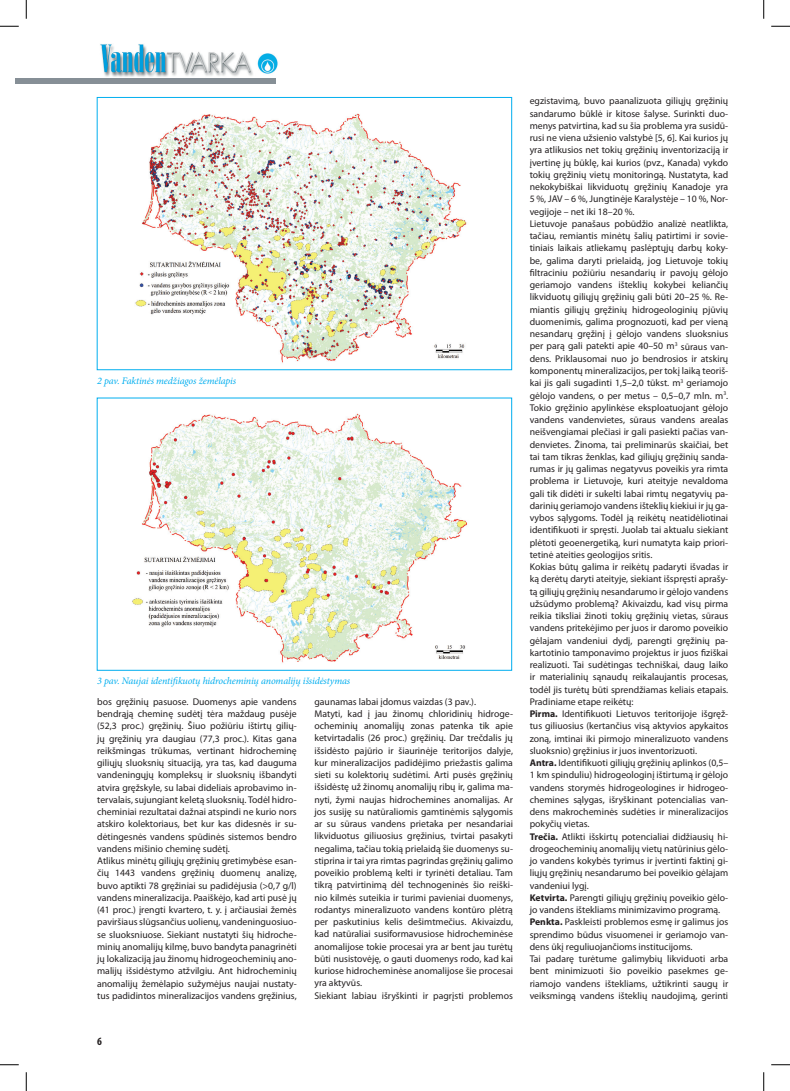
<style>
.page{position:relative;width:790px;height:1091px;background:#fff}
.page>*{position:absolute;margin:0;border:0;box-sizing:border-box;transform-origin:0 0}
.t1{font:700 condensed 11.25px "Myriad Pro";color:#231f20}
.t2{font:italic 10px "Minion Pro";letter-spacing:-.015em;color:#00aeef}
.t3{font:9.75px/12.2px "Myriad Pro";color:#231f20}
.s1{font-weight:700}
</style>
<div class="page">
<img style="left:100px;top:44px;width:178px;height:33px">
<div style="left:16px;top:78px;width:260px;height:6px;background:#868f96"></div>
<img style="left:135px;top:113px;width:332px;height:250px">
<img style="left:132px;top:413px;width:335px;height:250px">
<div style="left:97px;top:97px;width:415px;height:273px;border:1px solid #00aeef"></div>
<div style="left:97px;top:397px;width:415px;height:274px;border:1px solid #00aeef"></div>
<svg style="left:0;top:25px;width:19px;height:2px"></svg>
<svg style="left:771px;top:25px;width:19px;height:2px"></svg>
<svg style="left:0;top:1064px;width:19px;height:1px"></svg>
<svg style="left:771px;top:1064px;width:19px;height:1px"></svg>
<svg style="left:25px;top:0;width:2px;height:19px"></svg>
<svg style="left:25px;top:1072px;width:2px;height:19px"></svg>
<svg style="left:763px;top:0;width:1px;height:19px"></svg>
<svg style="left:763px;top:1072px;width:1px;height:19px"></svg>
<p class="t2" style="left:97px;top:374px;width:141px">2 pav. Faktinės medžiagos žemėlapis</p>
<p class="t2" style="left:97px;top:674px;width:255px">3 pav. Naujai identifikuotų hidrocheminių anomalijų išsidėstymas</p>
<p class="t3" style="left:97px;top:695px;width:201px">bos gręžinių pasuose. Duomenys apie vandens bendrąją cheminę sudėtį tėra maždaug pusėje (52,3 proc.) gręžinių. Šiuo požiūriu ištirtų gilių&shy;jų gręžinių yra daugiau (77,3 proc.). Kitas gana reikšmingas trūkumas, vertinant hidrocheminę giliųjų sluoksnių situaciją, yra tas, kad dauguma vandeningųjų kompleksų ir sluoksnių išbandyti atvira gręžskyle, su labai dideliais aprobavimo in&shy;tervalais, sujungiant keletą sluoksnių. Todėl hidro&shy;cheminiai rezultatai dažnai atspindi ne kurio nors atskiro kolektoriaus, bet kur kas didesnės ir su&shy;dėtingesnės vandens spūdinės sistemos bendro vandens mišinio cheminę sudėtį.<br>Atlikus minėtų giliųjų gręžinių gretimybėse esan&shy;čių 1443 vandens gręžinių duomenų analizę, buvo aptikti 78 gręžiniai su padidėjusia (&gt;0,7 g/l) vandens mineralizacija. Paaiškėjo, kad arti pusė jų (41 proc.) įrengti kvartero, t. y. į arčiausiai žemės paviršiaus slūgsančius uolienų, vandeninguosiuo&shy;se sluoksniuose. Siekiant nustatyti šių hidroche&shy;minių anomalijų kilmę, buvo bandyta panagrinėti jų lokalizaciją jau žinomų hidrogeocheminių ano&shy;malijų išsidėstymo atžvilgiu. Ant hidrocheminių anomalijų žemėlapio sužymėjus naujai nustaty&shy;tus padidintos mineralizacijos vandens gręžinius,</p>
<p class="t3" style="left:314px;top:695px;width:200px">gaunamas labai įdomus vaizdas (3 pav.).<br>Matyti, kad į jau žinomų chloridinių hidroge&shy;ocheminių anomalijų zonas patenka tik apie ketvirtadalis (26 proc.) gręžinių. Dar trečdalis jų išsidėsto pajūrio ir šiaurinėje teritorijos dalyje, kur mineralizacijos padidėjimo priežastis galima sieti su kolektorių sudėtimi. Arti pusės gręžinių išsidėstę už žinomų anomalijų ribų ir, galima ma&shy;nyti, žymi naujas hidrochemines anomalijas. Ar jos susiję su natūraliomis gamtinėmis sąlygomis ar su sūraus vandens prietaka per nesandariai likviduotus giliuosius gręžinius, tvirtai pasakyti negalima, tačiau tokią prielaidą šie duomenys su&shy;stiprina ir tai yra rimtas pagrindas gręžinių galimo poveikio problemą kelti ir tyrinėti detaliau. Tam tikrą patvirtinimą dėl technogeninės šio reiški&shy;nio kilmės suteikia ir turimi pavieniai duomenys, rodantys mineralizuoto vandens kontūro plėtrą per paskutinius kelis dešimtmečius. Akivaizdu, kad natūraliai susiformavusiose hidrocheminėse anomalijose tokie procesai yra ar bent jau turėtų būti nusistovėję, o gauti duomenys rodo, kad kai kuriose hidrocheminėse anomalijose šie procesai yra aktyvūs.<br>Siekiant labiau išryškinti ir pagrįsti problemos</p>
<p class="t1" style="left:97px;top:1034px;width:6px">6</p>
<p class="t3" style="left:529px;top:95px;width:200px">egzistavimą, buvo paanalizuota giliųjų gręžinių sandarumo būklė ir kitose šalyse. Surinkti duo&shy;menys patvirtina, kad su šia problema yra susidū&shy;rusi ne viena užsienio valstybė [5, 6]. Kai kurios jų yra atlikusios net tokių gręžinių inventorizaciją ir įvertinę jų būklę, kai kurios (pvz., Kanada) vykdo tokių gręžinių vietų monitoringą. Nustatyta, kad nekokybiškai likviduotų gręžinių Kanadoje yra 5 %, JAV – 6 %, Jungtinėje Karalystėje – 10 %, Nor&shy;vegijoje – net iki 18–20 %.<br>Lietuvoje panašaus pobūdžio analizė neatlikta, tačiau, remiantis minėtų šalių patirtimi ir sovie&shy;tiniais laikais atliekamų paslėptųjų darbų koky&shy;be, galima daryti prielaidą, jog Lietuvoje tokių filtraciniu požiūriu nesandarių ir pavojų gėlojo geriamojo vandens išteklių kokybei keliančių likviduotų giliųjų gręžinių gali būti 20–25 %. Re&shy;miantis giliųjų gręžinių hidrogeologinių pjūvių duomenimis, galima prognozuoti, kad per vieną nesandarų gręžinį į gėlojo vandens sluoksnius per parą gali patekti apie 40–50 m<sup>3</sup> sūraus van&shy;dens. Priklausomai nuo jo bendrosios ir atskirų komponentų mineralizacijos, per tokį laiką teoriš&shy;kai jis gali sugadinti 1,5–2,0 tūkst. m<sup>3</sup> geriamojo gėlojo vandens, o per metus – 0,5–0,7 mln. m<sup>3</sup>.<br>Tokio gręžinio apylinkėse eksploatuojant gėlojo vandens vandenvietes, sūraus vandens arealas neišvengiamai plečiasi ir gali pasiekti pačias van&shy;denvietes. Žinoma, tai preliminarūs skaičiai, bet tai tam tikras ženklas, kad giliųjų gręžinių sanda&shy;rumas ir jų galimas negatyvus poveikis yra rimta problema ir Lietuvoje, kuri ateityje nevaldoma gali tik didėti ir sukelti labai rimtų negatyvių pa&shy;darinių geriamojo vandens išteklių kiekiui ir jų ga&shy;vybos sąlygoms. Todėl ją reikėtų neatidėliotinai identifikuoti ir spręsti. Juolab tai aktualu siekiant plėtoti geoenergetiką, kuri numatyta kaip priori&shy;tetinė ateities geologijos sritis.<br>Kokias būtų galima ir reikėtų padaryti išvadas ir ką derėtų daryti ateityje, siekiant išspręsti aprašy&shy;tą giliųjų gręžinių nesandarumo ir gėlojo vandens užsūdymo problemą? Akivaizdu, kad visų pirma reikia tiksliai žinoti tokių gręžinių vietas, sūraus vandens pritekėjimo per juos ir daromo poveikio gėlajam vandeniui dydį, parengti gręžinių pa&shy;kartotinio tamponavimo projektus ir juos fiziškai realizuoti. Tai sudėtingas techniškai, daug laiko ir materialinių sąnaudų reikalaujantis procesas, todėl jis turėtų būti sprendžiamas keliais etapais.<br>Pradiniame etape reikėtų:<br><span class="s1">Pirma.</span> Identifikuoti Lietuvos teritorijoje išgręž&shy;tus giliuosius (kertančius visą aktyvios apykaitos zoną, imtinai iki pirmojo mineralizuoto vandens sluoksnio) gręžinius ir juos inventorizuoti.<br><span class="s1">Antra.</span> Identifikuoti giliųjų gręžinių aplinkos (0,5– 1 km spinduliu) hidrogeologinį ištirtumą ir gėlojo vandens storymės hidrogeologines ir hidrogeo&shy;chemines sąlygas, išryškinant potencialias van&shy;dens makrocheminės sudėties ir mineralizacijos pokyčių vietas.<br><span class="s1">Trečia.</span> Atlikti išskirtų potencialiai didžiausių hi&shy;drogeocheminių anomalijų vietų natūrinius gėlo&shy;jo vandens kokybės tyrimus ir įvertinti faktinį gi&shy;liųjų gręžinių nesandarumo bei poveikio gėlajam vandeniui lygį.<br><span class="s1">Ketvirta.</span> Parengti giliųjų gręžinių poveikio gėlo&shy;jo vandens ištekliams minimizavimo programą.<br><span class="s1">Penkta.</span> Paskleisti problemos esmę ir galimus jos sprendimo būdus visuomenei ir geriamojo van&shy;dens ūkį reguliuojančioms institucijoms.<br>Tai padarę turėtume galimybių likviduoti arba bent minimizuoti šio poveikio pasekmes ge&shy;riamojo vandens ištekliams, užtikrinti saugų ir veiksmingą vandens išteklių naudojimą, gerinti</p>
</div>
